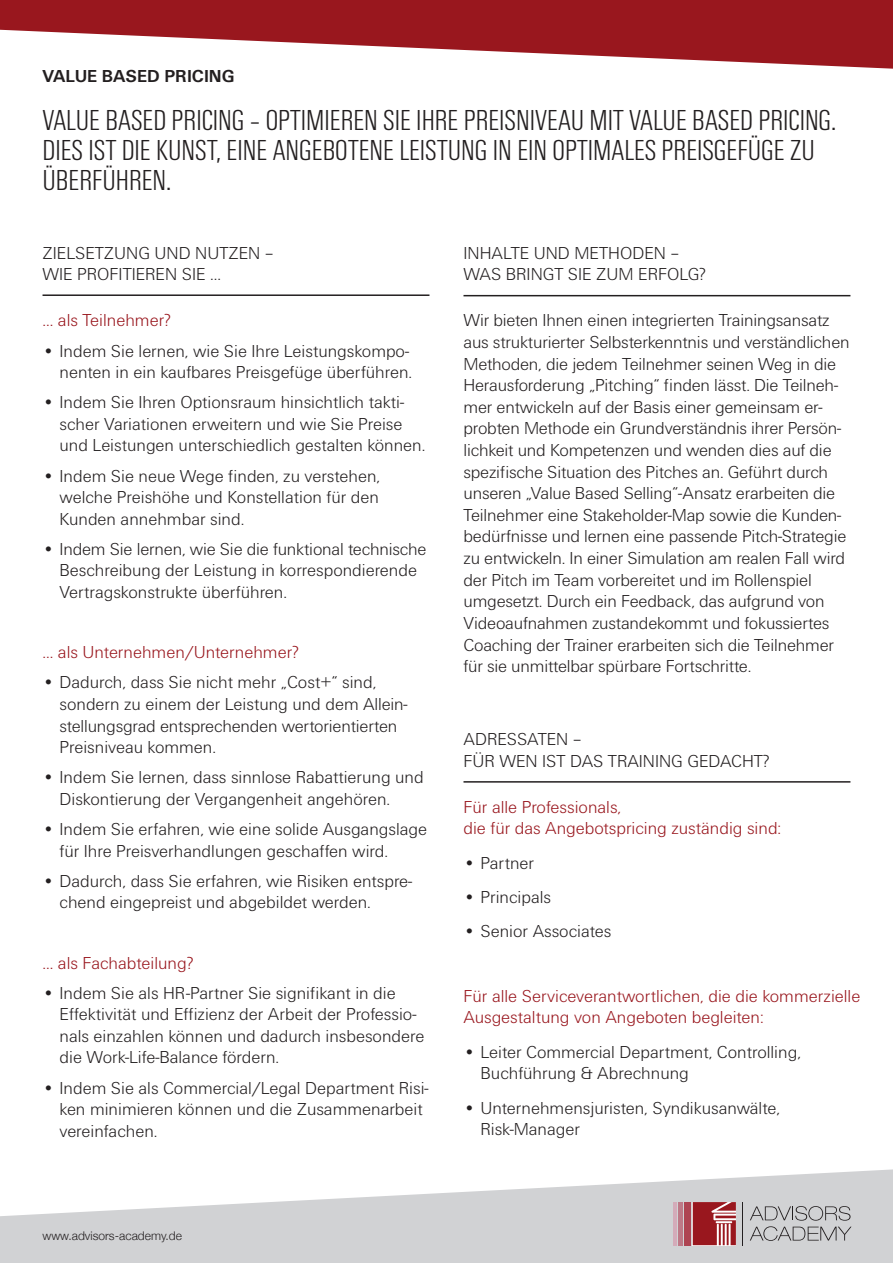
<style>
.page{position:relative;width:893px;height:1263px;background:#fff}
.page>*{position:absolute;margin:0;border:0;box-sizing:border-box;transform-origin:0 0}
.t1{font:300 condensed 30px/30px "Unitus T";color:#231f20}
.t2{font:300 18px/21.6px "Unitus T";color:#231f20}
.t3{font:300 18px/21.6px "Unitus T";color:#99171e}
.t4{font:700 18px "Unitus T";color:#231f20}
.t5{font:300 12px "Helvetica Neue";color:#231f20}
</style>
<div class="page">
<svg style="left:0;top:0;width:893px;height:69px;fill:#99171e"></svg>
<svg style="left:0;top:1169px;width:893px;height:94px;fill:#d1d2d4"></svg>
<svg style="left:750px;top:1206px;width:101px;height:35px;background:#b7b7b9"></svg>
<div style="left:685px;top:1202px;width:6px;height:43px;background:#ae4452"></div>
<div style="left:678px;top:1202px;width:5px;height:43px;background:#be7987"></div>
<hr style="left:674px;top:1202px;width:3px;height:43px;background:#d4abb9">
<hr style="left:742px;top:1202px;width:1px;height:43px;background:#231f20">
<svg style="left:693px;top:1202px;width:43px;height:43px;background:#ad464c"></svg>
<hr style="left:43px;top:294px;width:386px;height:2px;background:#231f20">
<hr style="left:463px;top:295px;width:387px;height:1px;background:#231f20">
<hr style="left:463px;top:781px;width:387px;height:2px;background:#231f20">
<p class="t4" style="left:43px;top:66px;width:194px">VALUE BASED PRICING</p>
<h1 class="t1" style="left:43px;top:104px;width:795px">VALUE BASED PRICING – OPTIMIEREN SIE IHRE PREISNIVEAU MIT VALUE BASED PRICING.<br>DIES IST DIE KUNST, EINE ANGEBOTENE LEISTUNG IN EIN OPTIMALES PREISGEFÜGE ZU<br>ÜBERFÜHREN.</h1>
<p class="t2" style="left:43px;top:241px;width:233px">Zielsetzung und N utzen – wie profitieren Sie …</p>
<p class="t3" style="left:43px;top:309px;width:130px">… als Teilnehmer?</p>
<p class="t2" style="left:43px;top:339px;width:371px;text-align:right">• Indem Sie lernen, wie Sie Ihre Leistungskompo&shy;nenten in ein kaufbares Preisgefüge überführen.</p>
<p class="t2" style="left:60px;top:391px;width:367px;text-indent:-17px">• Indem Sie Ihren Optionsraum hinsichtlich takti&shy;scher Variationen erweitern und wie Sie Preise und Leistungen unterschiedlich gestalten können.</p>
<p class="t2" style="left:60px;top:464px;width:322px;text-align:justify;text-indent:-17px">• Indem Sie neue Wege finden, zu verstehen, welche Preishöhe und Konstellation für den Kunden annehmbar sind.</p>
<p class="t2" style="left:60px;top:538px;width:368px;text-indent:-17px">• Indem Sie lernen, wie Sie die funktional technische<br>Beschreibung der Leistung in korrespondierende<br>Vertragskonstrukte überführen.</p>
<p class="t3" style="left:43px;top:641px;width:258px">… als Unternehmen/Unternehmer?</p>
<p class="t2" style="left:60px;top:671px;width:350px;text-indent:-17px">• Dadurch, dass Sie nicht mehr „Cost+“ sind, sondern zu einem der Leistung und dem Allein&shy;stellungsgrad entsprechenden wertorientierten Preisniveau kommen.</p>
<p class="t2" style="left:60px;top:766px;width:366px;text-indent:-17px">• Indem Sie lernen, dass sinnlose Rabattierung und<br>Diskontierung der Vergangenheit angehören.</p>
<p class="t2" style="left:60px;top:818px;width:369px;text-indent:-17px">• Indem Sie erfahren, wie eine solide Ausgangslage für Ihre Preisverhandlungen geschaffen wird.</p>
<p class="t2" style="left:60px;top:870px;width:354px;text-indent:-17px">• Dadurch, dass Sie erfahren, wie Risiken entspre&shy;chend eingepreist und abgebildet werden.</p>
<p class="t3" style="left:43px;top:951px;width:153px">… als Fachabteilung?</p>
<p class="t2" style="left:60px;top:981px;width:366px;text-indent:-17px">• Indem Sie als HR-Partner Sie signifikant in die Effektivität und Effizienz der Arbeit der Professio&shy;nals einzahlen können und dadurch insbesondere die Work-Life-Balance fördern.</p>
<p class="t2" style="left:60px;top:1076px;width:371px;text-indent:-17px">• Indem Sie als Commercial/Legal Department Risi&shy;ken minimieren können und die Zusammenarbeit vereinfachen.</p>
<p class="t2" style="left:463px;top:241px;width:157px">Inhalteund Methode</p>
<p class="t2" style="left:654px;top:241px;width:27px">n–</p>
<p class="t2" style="left:463px;top:263px;width:11px">wasbri</p>
<p class="t2" style="left:531px;top:263px;width:57px">ngt Siezum</p>
<p class="t2" style="left:638px;top:263px;width:21px">Erfol</p>
<p class="t2" style="left:688px;top:263px;width:20px">g?</p>
<p class="t2" style="left:463px;top:309px;width:388px">Wir bieten Ihnen einen integrierten Trainingsansatz aus strukturierter Selbsterkenntnis und verständlichen Methoden, die jedem Teilnehmer seinen Weg in die Herausforderung „Pitching“ finden lässt. Die Teilneh&shy;mer entwickeln auf der Basis einer gemeinsam er&shy;probten Methode ein Grundverständnis ihrer Persön&shy;lichkeit und Kompetenzen und wenden dies auf die spezifische Situation des Pitches an. Geführt durch unseren „Value Based Selling“-Ansatz erarbeiten die Teilnehmer eine Stakeholder-Map sowie die Kunden&shy;bedürfnisse und lernen eine passende Pitch-Strategie zu entwickeln. In einer Simulation am realen Fall wird der Pitch im Team vorbereitet und im Rollenspiel umgesetzt. Durch ein Feedback, das aufgrund von Videoaufnahmen zustandekommt und fokussiertes Coaching der Trainer erarbeiten sich die Teilnehmer für sie unmittelbar spürbare Fortschritte.</p>
<p class="t2" style="left:463px;top:728px;width:23px">Adressa</p>
<p class="t2" style="left:538px;top:728px;width:46px">ten –</p>
<p class="t2" style="left:463px;top:749px;width:32px">fürwe</p>
<p class="t2" style="left:526px;top:749px;width:50px">n is t dasTrai</p>
<p class="t2" style="left:643px;top:749px;width:68px">ning gedach</p>
<p class="t2" style="left:754px;top:749px;width:17px">t?</p>
<p class="t3" style="left:463px;top:795px;width:319px">Für alle Professionals,<br>die für das Angebotspricing zuständig sind:</p>
<p class="t2" style="left:463px;top:851px;width:72px">• Partner</p>
<p class="t2" style="left:463px;top:886px;width:89px">• Principals</p>
<p class="t2" style="left:463px;top:920px;width:149px">• Senior Associates</p>
<p class="t3" style="left:463px;top:985px;width:398px">Für alle Serviceverantwortlichen, die die kommerzielle<br>Ausgestaltung von Angeboten begleiten:</p>
<p class="t2" style="left:480px;top:1041px;width:322px;text-indent:-17px">• Leiter Commercial Department, Controlling,<br>Buchführung &amp; Abrechnung</p>
<p class="t2" style="left:480px;top:1097px;width:301px;text-indent:-17px">• Unternehmensjuristen, Syndikusanwälte,<br>Risk-Manager</p>
<p class="t5" style="left:43px;top:1228px;width:141px">www.advisors-academy.de</p>
</div>
